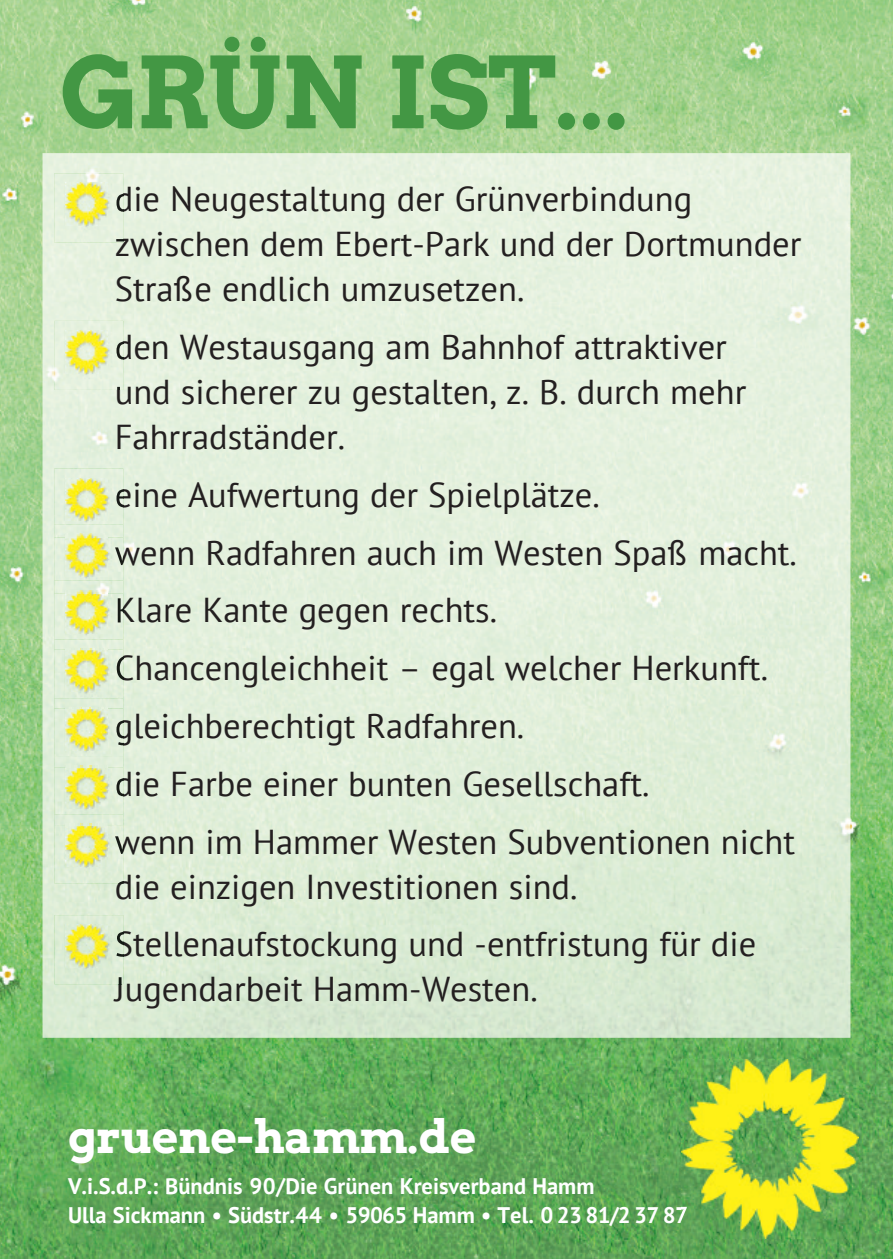
<style>
.page{position:relative;width:893px;height:1259px;background:#fff}
.page>*{position:absolute;margin:0;border:0;box-sizing:border-box;transform-origin:0 0}
.t1{font:96px "Arvo Gruen";letter-spacing:-.02em;color:#439744}
.t2{font:45px "Arvo Gruen";letter-spacing:-.015em;color:#fff}
.t3{font:34.5px/57.9px "PT Sans";color:#231f20}
.t4{font:700 22.5px/28.5px "PT Sans";color:#fff}
.s1{font-family:"Info OT Office"}
</style>
<div class="page">
<img style="left:0;top:0;width:893px;height:1259px">
<img style="left:43px;top:153px;width:807px;height:884px">
<img style="left:54px;top:173px;width:69px;height:69px">
<img style="left:116px;top:193px;width:7px;height:20px">
<svg style="left:116px;top:238px;width:7px;height:4px"></svg>
<img style="left:65px;top:183px;width:42px;height:43px">
<div style="left:54px;top:321px;width:69px;height:69px;background:#e6f2df"></div>
<img style="left:116px;top:341px;width:7px;height:18px">
<svg style="left:117px;top:386px;width:4px;height:4px"></svg>
<img style="left:65px;top:330px;width:42px;height:43px">
<img style="left:54px;top:468px;width:69px;height:415px">
<img style="left:116px;top:488px;width:7px;height:19px">
<img style="left:65px;top:478px;width:42px;height:43px">
<img style="left:115px;top:546px;width:8px;height:19px">
<img style="left:65px;top:534px;width:42px;height:42px">
<img style="left:118px;top:598px;width:5px;height:25px">
<img style="left:65px;top:590px;width:42px;height:43px">
<img style="left:117px;top:655px;width:6px;height:25px">
<img style="left:65px;top:649px;width:42px;height:42px">
<img style="left:116px;top:719px;width:7px;height:26px">
<img style="left:65px;top:708px;width:42px;height:42px">
<img style="left:116px;top:777px;width:7px;height:19px">
<img style="left:65px;top:765px;width:42px;height:43px">
<img style="left:115px;top:834px;width:8px;height:20px">
<svg style="left:117px;top:880px;width:6px;height:3px"></svg>
<img style="left:65px;top:823px;width:42px;height:43px">
<img style="left:54px;top:915px;width:69px;height:69px">
<img style="left:116px;top:931px;width:7px;height:25px">
<svg style="left:118px;top:977px;width:5px;height:7px"></svg>
<img style="left:65px;top:924px;width:42px;height:43px">
<img style="left:681px;top:1059px;width:178px;height:179px">
<img style="left:681px;top:1206px;width:6px;height:16px">
<h1 class="t1" style="left:60px;top:39px;width:571px">GRÜN IST...</h1>
<p class="t3" style="left:115px;top:180px;width:688px;line-height:45px">die Neugestaltung der Grünverbindung zwischen dem Ebert-Park und der Dortmunder<br>Stra<span class="s1">ß</span>e endlich umzusetzen.</p>
<p class="t3" style="left:115px;top:328px;width:633px;line-height:45px">den Westausgang am Bahnhof attraktiver und sicherer zu gestalten, z. B. durch mehr<br>Fahrradständer.</p>
<p class="t3" style="left:115px;top:469px;width:684px">eine Aufwertung der Spielplätze.<br>wenn Radfahren auch im Westen Spa<span class="s1">ß</span> macht.<br>Klare Kante gegen rechts.<br>Chancengleichheit – egal welcher Herkunft. gleichberechtigt Radfahren.<br>die Farbe einer bunten Gesellschaft.<br>wenn im Hammer Westen Subventionen nicht</p>
<p class="t3" style="left:115px;top:861px;width:643px">die einzigen Investitionen sind.<br>Stellenaufstockung und -entfristung für die</p>
<p class="t3" style="left:115px;top:963px;width:424px">Jugendarbeit Hamm-Westen.</p>
<h2 class="t2" style="left:68px;top:1111px;width:410px">gruene-hamm.de</h2>
<p class="t4" style="left:68px;top:1174px;width:622px">V.i.S.d.P.: Bündnis 90/Die Grünen Kreisverband Hamm<br>Ulla Sickmann • Südstr.44 • 59065 Hamm • Tel. 02381/23787</p>
</div>
